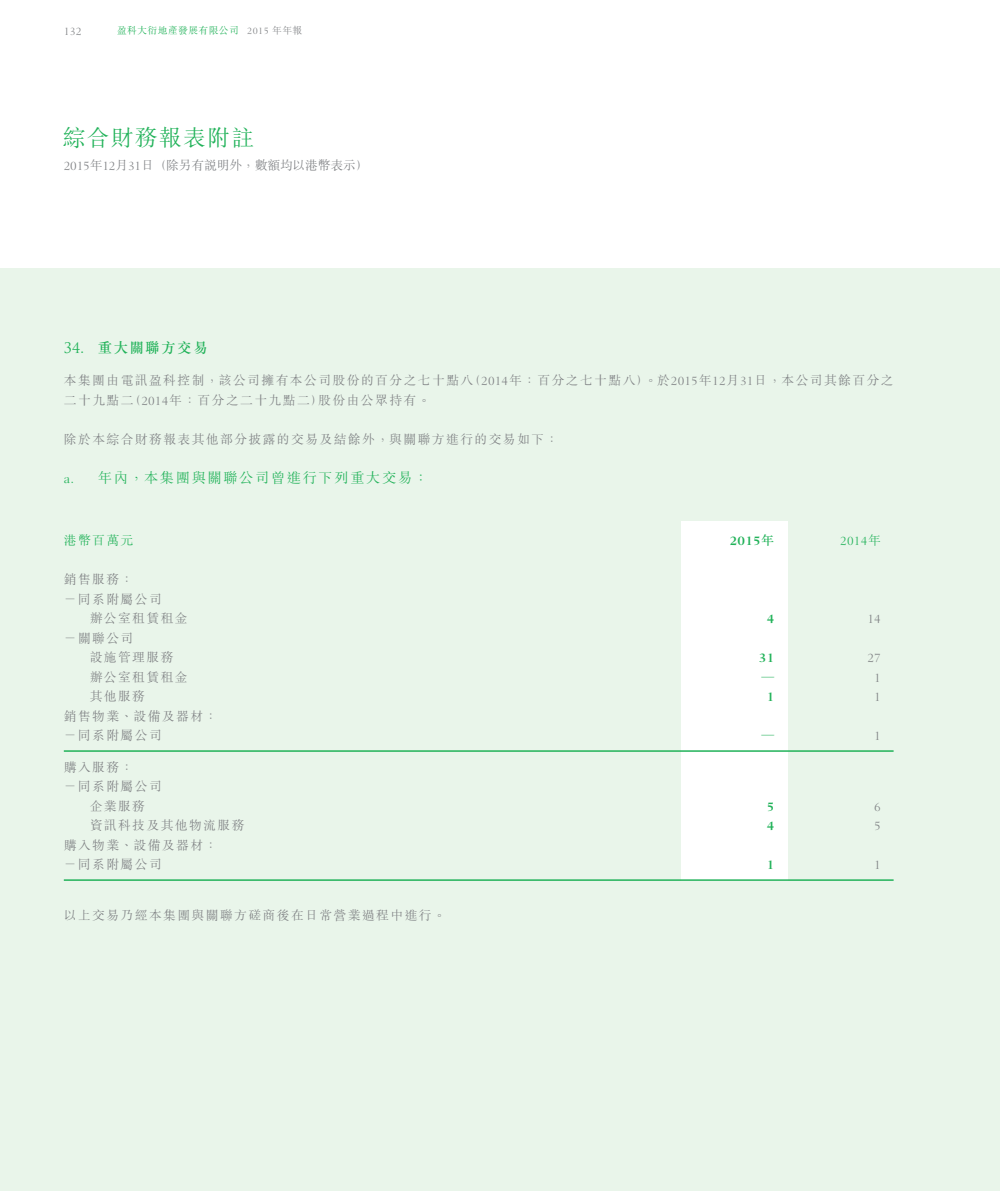
<style>
.page{position:relative;width:1000px;height:1191px;background:#fff}
.page>*{position:absolute;margin:0;border:0;box-sizing:border-box;transform-origin:0 0}
.t1{font:300 22.5px "M Sung HK";letter-spacing:.07em;color:#21b259}
.t2{font:300 14.25px "M Sung HK";letter-spacing:.115em;color:#21b259}
.t3{font:500 14.25px "M Sung HK";letter-spacing:.115em;color:#21b259}
.t4{font:300 12.75px/19.5px "M Sung HK";letter-spacing:.115em;color:#7e8083}
.t5{font:300 12.75px "M Sung HK";letter-spacing:-.01em;color:#7e8083}
.t6{font:700 12.75px "Fairfield LT Std";letter-spacing:.015em;color:#21b259}
.t7{font:300 12.75px "Fairfield LT Std";color:#7e8083}
.t8{font:300 12.75px "M Sung HK";letter-spacing:.115em;color:#21b259}
.t9{font:300 12.75px "Fairfield LT Std";color:#21b259}
.t10{font:500 12.75px "M Sung HK";color:#21b259}
.t11{font:300 11.25px "Fairfield LT Std";color:#7e8083}
.t12{font:300 9.75px "M Sung HK";letter-spacing:.045em;color:#21b259}
.s1{font-family:"Fairfield LT Std";color:#7e8083}
.s2{color:#7e8083}
.s3{font-family:"Fairfield LT Std"}
.s4{font-family:"Trajan Pro";font-weight:400}
.s5{font-family:"M Sung HK";font-weight:500}
.s6{font-family:"M Sung HK"}
</style>
<div class="page">
<div style="left:0;top:268px;width:999px;height:923px;background:#e9f5ea"></div>
<hr style="left:999px;top:268px;width:1px;height:923px;background:#e9f5ea">
<div style="left:680px;top:521px;width:107px;height:359px;background:#fff"></div>
<hr style="left:64px;top:750px;width:829px;height:2px;background:#21b259">
<hr style="left:64px;top:879px;width:829px;height:2px;background:#21b259">
<p class="t11" style="left:64px;top:25px;width:19px">132</p>
<p class="t12" style="left:117px;top:24px;width:187px">盈科大衍地產發展有限公司 <span class="s1">2015</span> <span class="s2">年年報</span></p>
<h1 class="t1" style="left:63px;top:122px;width:193px">綜合財務報表附註</h1>
<p class="t5" style="left:64px;top:156px;width:306px"><span class="s3">2015</span>年<span class="s3">12</span>月<span class="s3">31</span>日（除另有說明外，數額均以港幣表示）</p>
<p class="t3" style="left:64px;top:338px;width:145px"><span class="s4">34.</span> 重大關聯方交易</p>
<p class="t4" style="left:64px;top:370px;width:831px">本集團由電訊盈科控制，該公司擁有本公司股份的百分之七十點八（<span class="s3">2014</span>年：百分之七十點八）。於<span class="s3">2015</span>年<span class="s3">12</span>月<span class="s3">31</span>日，本公司其餘百分之二十九點二（<span class="s3">2014</span>年：百分之二十九點二）股份由公眾持有。</p>
<p class="t4" style="left:64px;top:429px;width:495px">除於本綜合財務報表其他部分披露的交易及結餘外，與關聯方進行的交易如下：</p>
<p class="t2" style="left:64px;top:467px;width:366px"><span class="s3">a.</span> 年內，本集團與關聯公司曾進行下列重大交易：</p>
<p class="t8" style="left:64px;top:531px;width:71px">港幣百萬元</p>
<p class="t6" style="left:729px;top:533px;width:46px">2015<span class="s5">年</span></p>
<p class="t9" style="left:840px;top:533px;width:42px">2014<span class="s6">年</span></p>
<p class="t4" style="left:64px;top:569px;width:71px">銷售服務：</p>
<p class="t4" style="left:64px;top:588px;width:99px">－同系附屬公司</p>
<p class="t4" style="left:90px;top:608px;width:99px">辦公室租賃租金</p>
<p class="t6" style="left:766px;top:611px;width:9px">4</p>
<p class="t7" style="left:867px;top:611px;width:15px">14</p>
<p class="t4" style="left:90px;top:627px;width:85px;text-indent:-26px">－關聯公司<br>設施管理服務</p>
<p class="t6" style="left:758px;top:650px;width:17px">31</p>
<p class="t7" style="left:867px;top:650px;width:15px">27</p>
<p class="t4" style="left:90px;top:666px;width:99px">辦公室租賃租金</p>
<p class="t10" style="left:761px;top:668px;width:14px">—</p>
<p class="t7" style="left:874px;top:670px;width:8px">1</p>
<p class="t4" style="left:90px;top:686px;width:57px">其他服務</p>
<p class="t6" style="left:766px;top:689px;width:9px">1</p>
<p class="t7" style="left:874px;top:689px;width:8px">1</p>
<p class="t4" style="left:64px;top:705px;width:155px">銷售物業、設備及器材：－同系附屬公司</p>
<p class="t10" style="left:761px;top:726px;width:14px">—</p>
<p class="t7" style="left:874px;top:728px;width:8px">1</p>
<p class="t4" style="left:64px;top:756px;width:71px">購入服務：</p>
<p class="t4" style="left:64px;top:776px;width:99px">－同系附屬公司</p>
<p class="t4" style="left:90px;top:795px;width:57px">企業服務</p>
<p class="t6" style="left:766px;top:799px;width:9px">5</p>
<p class="t7" style="left:874px;top:799px;width:8px">6</p>
<p class="t4" style="left:90px;top:815px;width:156px">資訊科技及其他物流服務</p>
<p class="t6" style="left:766px;top:818px;width:9px">4</p>
<p class="t7" style="left:874px;top:818px;width:8px">5</p>
<p class="t4" style="left:64px;top:834px;width:155px">購入物業、設備及器材：－同系附屬公司</p>
<p class="t6" style="left:766px;top:857px;width:9px">1</p>
<p class="t7" style="left:874px;top:857px;width:8px">1</p>
<p class="t4" style="left:64px;top:905px;width:383px">以上交易乃經本集團與關聯方磋商後在日常營業過程中進行。</p>
</div>
